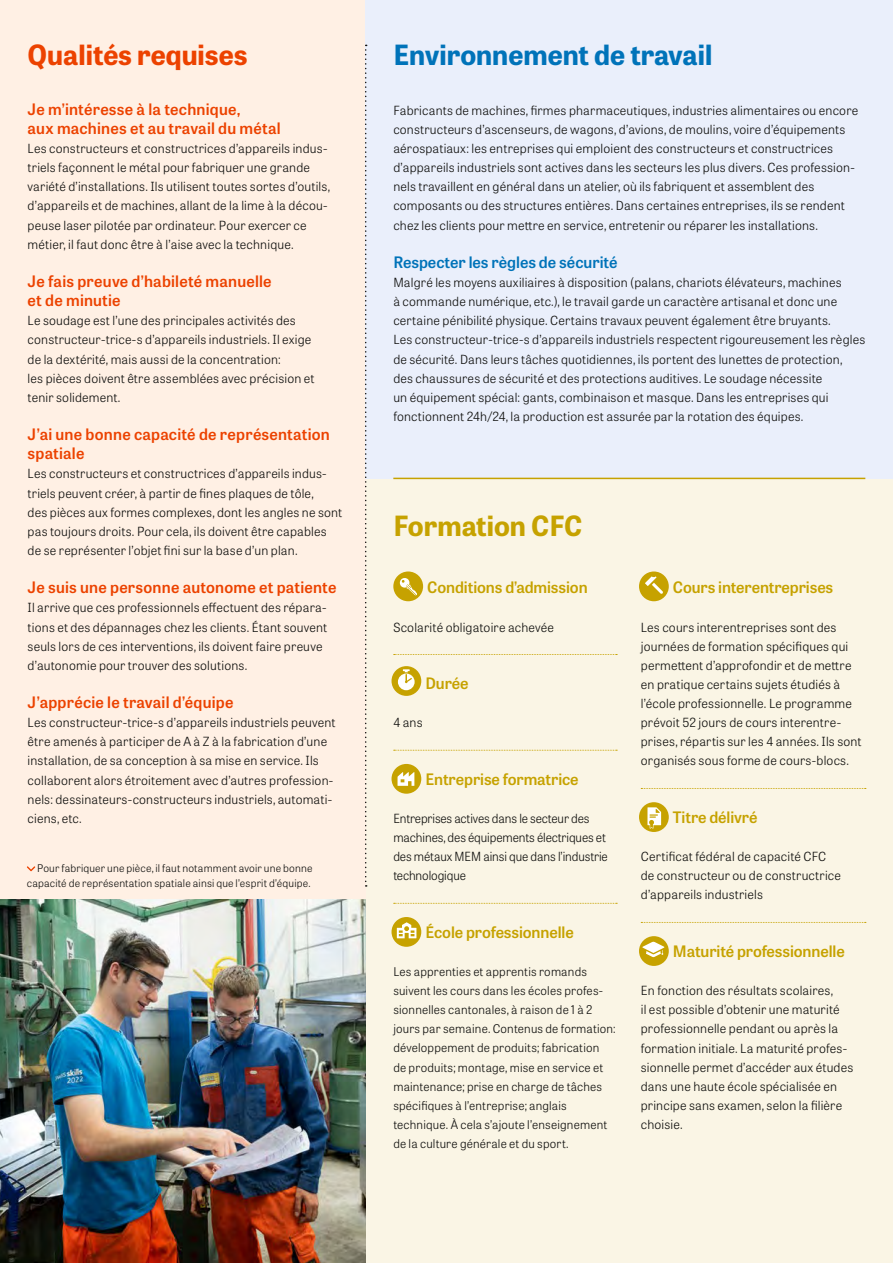
<style>
.page{position:relative;width:893px;height:1263px;background:#fff}
.page>*{position:absolute;margin:0;border:0;box-sizing:border-box;transform-origin:0 0}
.t1{font:700 27.75px "Tablet Gothic";color:#0073b9}
.t2{font:700 27.75px "Tablet Gothic";color:#ec4200}
.t3{font:700 27.75px "Tablet Gothic";color:#c6a200}
.t4{font:600 15.75px/19.2px "Tablet Gothic";letter-spacing:.015em;color:#ec4200}
.t5{font:600 15.75px "Tablet Gothic";letter-spacing:-.005em;color:#c6a200}
.t6{font:600 15.75px "Tablet Gothic";color:#0073b9}
.t7{font:300 12.6px/19.2px "Tablet Gothic";letter-spacing:.015em;color:#11110f}
.t8{font:300 12.6px/19.2px "Tablet Gothic";letter-spacing:-.01em;color:#11110f;scale:.96 1}
.t9{font:300 12px/19.2px "Tablet Gothic";letter-spacing:.015em;color:#11110f}
.t10{font:300 10.5px/14.4px "Tablet Gothic";letter-spacing:.015em;color:#11110f;text-align:right}
</style>
<div class="page">
<div style="left:366px;top:421px;width:527px;height:842px;background:#faf5e5"></div>
<div style="left:0;top:0;width:366px;height:1263px;background:#fff0e4"></div>
<div style="left:366px;top:0;width:527px;height:478px;background:#eaeffb"></div>
<svg style="left:27px;top:866px;width:8px;height:5px"></svg>
<svg style="left:365px;top:45px;width:2px;height:842px"></svg>
<img style="left:0;top:899px;width:366px;height:364px">
<hr style="left:393px;top:478px;width:472px;height:1px;background:#c6a200">
<svg style="left:641px;top:788px;width:225px;height:1px"></svg>
<svg style="left:641px;top:922px;width:225px;height:1px"></svg>
<div style="left:639px;top:571px;width:30px;height:30px;background:#c6a200;border-radius:50%"></div>
<svg style="left:645px;top:576px;width:18px;height:18px"></svg>
<div style="left:639px;top:802px;width:30px;height:30px;background:#c6a200;border-radius:50%"></div>
<svg style="left:647px;top:807px;width:14px;height:22px"></svg>
<div style="left:639px;top:936px;width:30px;height:30px;background:#c6a200;border-radius:50%"></div>
<svg style="left:642px;top:941px;width:23px;height:16px"></svg>
<svg style="left:394px;top:654px;width:223px;height:1px"></svg>
<svg style="left:394px;top:750px;width:223px;height:1px"></svg>
<svg style="left:394px;top:903px;width:223px;height:1px"></svg>
<div style="left:393px;top:571px;width:30px;height:30px;background:#c6a200;border-radius:50%"></div>
<svg style="left:399px;top:578px;width:18px;height:17px"></svg>
<div style="left:391px;top:666px;width:30px;height:30px;background:#c6a200;border-radius:50%"></div>
<svg style="left:398px;top:669px;width:17px;height:21px"></svg>
<div style="left:391px;top:764px;width:30px;height:30px;background:#c6a200;border-radius:50%"></div>
<svg style="left:398px;top:772px;width:16px;height:14px"></svg>
<svg style="left:391px;top:917px;width:30px;height:30px"></svg>
<svg style="left:397px;top:922px;width:19px;height:16px"></svg>
<h1 class="t2" style="left:28px;top:36px;width:221px">Qualités requises</h1>
<p class="t4" style="left:28px;top:99px;width:255px">Je m’intéresse à la technique,<br>aux machines et au travail du métal</p>
<p class="t7" style="left:28px;top:138px;width:304px">Les constructeurs et constructrices d’appareils indus&shy;triels façonnent le métal pour fabriquer une grande variété d’installations. Ils utilisent toutes sortes d’outils, d’appareils et de machines, allant de la lime à la décou&shy;peuse laser pilotée par ordinateur. Pour exercer ce métier, il faut donc être à l’aise avec la technique.</p>
<p class="t4" style="left:28px;top:271px;width:245px">Je fais preuve d’habileté manuelle et de minutie</p>
<p class="t7" style="left:28px;top:311px;width:288px">Le soudage est l’une des principales activités des constructeur-trice-s d’appareils industriels. Il exige de la dextérité, mais aussi de la concentration:<br>les pièces doivent être assemblées avec précision et tenir solidement.</p>
<p class="t4" style="left:28px;top:424px;width:304px">J’ai une bonne capacité de représentation spatiale</p>
<p class="t7" style="left:28px;top:464px;width:316px">Les constructeurs et constructrices d’appareils indus&shy;triels peuvent créer, à partir de fines plaques de tôle,<br>des pièces aux formes complexes, dont les angles ne sont pas toujours droits. Pour cela, ils doivent être capables de se représenter l’objet fini sur la base d’un plan.</p>
<p class="t4" style="left:28px;top:577px;width:310px">Je suis une personne autonome et patiente</p>
<p class="t7" style="left:28px;top:598px;width:301px">Il arrive que ces professionnels effectuent des répara&shy;tions et des dépannages chez les clients. Étant souvent seuls lors de ces interventions, ils doivent faire preuve d’autonomie pour trouver des solutions.</p>
<p class="t4" style="left:28px;top:692px;width:207px">J’apprécie le travail d’équipe</p>
<p class="t7" style="left:28px;top:712px;width:309px">Les constructeur-trice-s d’appareils industriels peuvent être amenés à participer de A à Z à la fabrication d’une installation, de sa conception à sa mise en service. Ils collaborent alors étroitement avec d’autres profession&shy;nels: dessinateurs-constructeurs industriels, automati&shy;ciens, etc.</p>
<p class="t10" style="left:27px;top:861px;width:287px">Pour fabriquer une pièce, il faut notamment avoir une bonne capacité de représentation spatiale ainsi que l’esprit d’équipe.</p>
<h1 class="t1" style="left:393px;top:36px;width:321px">Environnement de travail</h1>
<p class="t7" style="left:393px;top:100px;width:466px">Fabricants de machines, firmes pharmaceutiques, industries alimentaires ou encore constructeurs d’ascenseurs, de wagons, d’avions, de moulins, voire d’équipements aérospatiaux: les entreprises qui emploient des constructeurs et constructrices d’appareils industriels sont actives dans les secteurs les plus divers. Ces profession&shy;nels travaillent en général dans un atelier, où ils fabriquent et assemblent des composants ou des structures entières. Dans certaines entreprises, ils se rendent chez les clients pour mettre en service, entretenir ou réparer les installations.</p>
<p class="t6" style="left:393px;top:251px;width:226px">Respecter les règles de sécurité</p>
<p class="t7" style="left:393px;top:272px;width:473px">Malgré les moyens auxiliaires à disposition (palans, chariots élévateurs, machines<br>à commande numérique, etc.), le travail garde un caractère artisanal et donc une certaine pénibilité physique. Certains travaux peuvent également être bruyants.<br>Les constructeur-trice-s d’appareils industriels respectent rigoureusement les règles de sécurité. Dans leurs tâches quotidiennes, ils portent des lunettes de protection,<br>des chaussures de sécurité et des protections auditives. Le soudage nécessite<br>un équipement spécial: gants, combinaison et masque. Dans les entreprises qui fonctionnent 24h/24, la production est assurée par la rotation des équipes.</p>
<h1 class="t3" style="left:393px;top:506px;width:190px">Formation CFC</h1>
<p class="t5" style="left:427px;top:576px;width:162px">Conditions d’admission</p>
<p class="t7" style="left:393px;top:617px;width:162px">Scolarité obligatoire achevée</p>
<p class="t5" style="left:425px;top:672px;width:45px">Durée</p>
<p class="t7" style="left:393px;top:712px;width:31px">4 ans</p>
<p class="t5" style="left:425px;top:768px;width:155px">Entreprise formatrice</p>
<p class="t8" style="left:393px;top:808px;width:225px">Entreprises actives dans le secteur des machines, des équipements électriques et des métaux MEM ainsi que dans l’industrie technologique</p>
<p class="t5" style="left:425px;top:921px;width:150px">École professionnelle</p>
<p class="t9" style="left:393px;top:961px;width:224px">Les apprenties et apprentis romands suivent les cours dans les écoles profes&shy;sionnelles cantonales, à raison de 1 à 2 jours par semaine. Contenus de formation: développement de produits; fabrication<br>de produits; montage, mise en service et maintenance; prise en charge de tâches spécifiques à l’entreprise; anglais technique. À cela s’ajoute l’enseignement de la culture générale et du sport.</p>
<p class="t5" style="left:673px;top:576px;width:162px">Cours interentreprises</p>
<p class="t7" style="left:641px;top:617px;width:222px">Les cours interentreprises sont des journées de formation spécifiques qui permettent d’approfondir et de mettre en pratique certains sujets étudiés à l’école professionnelle. Le programme prévoit 52 jours de cours interentre&shy;prises, répartis sur les 4 années. Ils sont organisés sous forme de cours-blocs.</p>
<p class="t5" style="left:673px;top:806px;width:86px">Titre délivré</p>
<p class="t7" style="left:641px;top:846px;width:202px">Certificat fédéral de capacité CFC de constructeur ou de constructrice d’appareils industriels</p>
<p class="t5" style="left:673px;top:940px;width:173px">Maturité professionnelle</p>
<p class="t7" style="left:641px;top:980px;width:214px">En fonction des résultats scolaires,<br>il est possible d’obtenir une maturité professionnelle pendant ou après la formation initiale. La maturité profes&shy;sionnelle permet d’accéder aux études dans une haute école spécialisée en principe sans examen, selon la filière choisie.</p>
</div>
